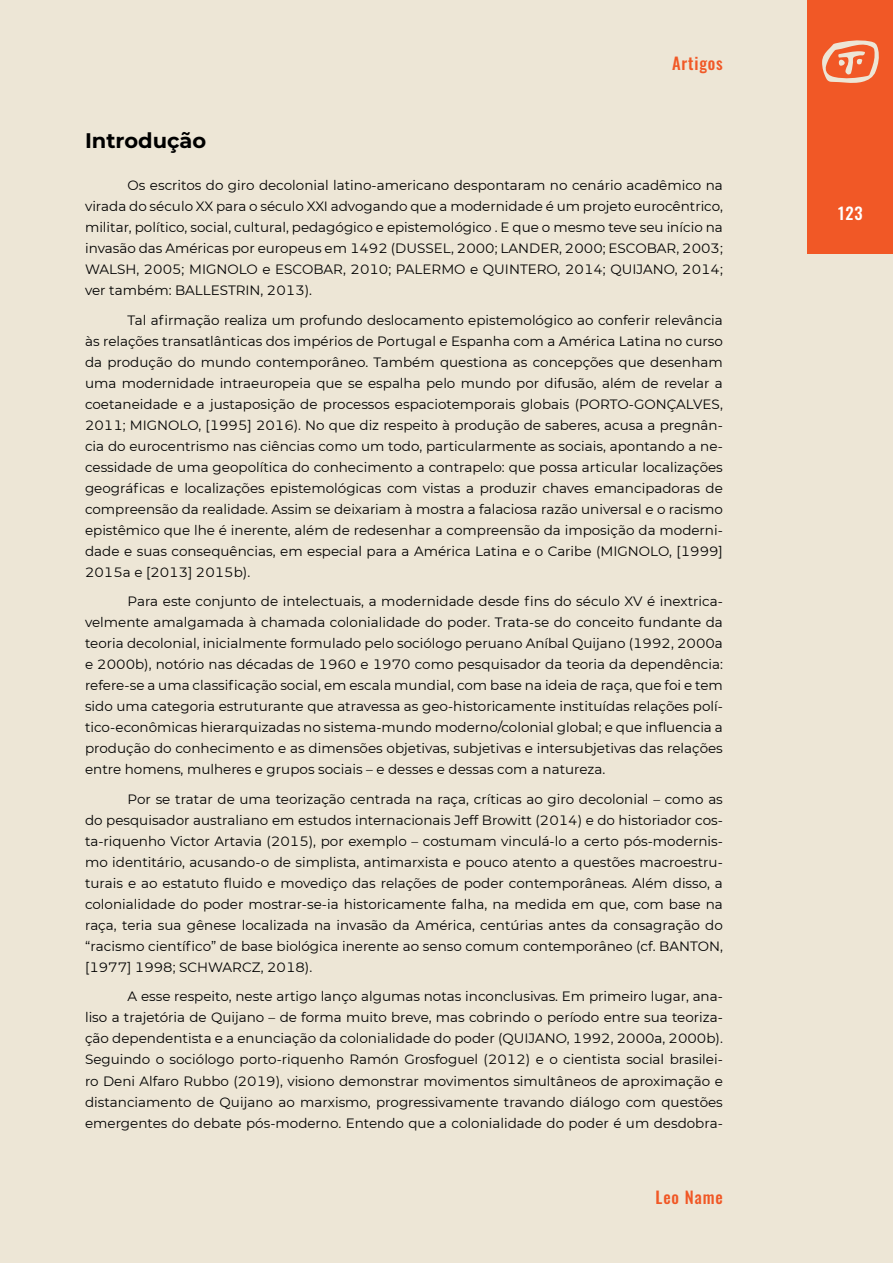
<style>
.page{position:relative;width:893px;height:1263px;background:#ede6d6}
.page>*{position:absolute;margin:0;border:0;box-sizing:border-box;transform-origin:0 0}
.t1{font:700 21px "Montserrat";color:#000}
.t2{font:500 16.5px "Oswald";letter-spacing:.05em;color:#f15826}
.t3{font:500 16.5px "Oswald";color:#fff}
.t4{font:13.5px/21px "Montserrat";color:#000;text-align:justify}
</style>
<div class="page">
<div style="left:808px;top:0;width:85px;height:253px;background:#f15826"></div>
<svg style="left:822px;top:40px;width:57px;height:43px"></svg>
<p class="t2" style="left:672px;top:48px;width:52px">Artigos</p>
<h1 class="t1" style="left:85px;top:125px;width:123px">Introdução</h1>
<p class="t4" style="left:85px;top:174px;width:639px;text-indent:43px">Os escritos do giro decolonial latino-americano despontaram no cenário acadêmico na virada do século XX para o século XXI advogando que a modernidade é um projeto eurocêntrico, militar, político, social, cultural, pedagógico e epistemológico . E que o mesmo teve seu início na invasão das Américas por europeus em 1492 (DUSSEL, 2000; LANDER, 2000; ESCOBAR, 2003; WALSH, 2005; MIGNOLO e ESCOBAR, 2010; PALERMO e QUINTERO, 2014; QUIJANO, 2014; ver também: BALLESTRIN, 2013).</p>
<p class="t4" style="left:85px;top:309px;width:639px;text-indent:43px">Tal afirmação realiza um profundo deslocamento epistemológico ao conferir relevância às relações transatlânticas dos impérios de Portugal e Espanha com a América Latina no curso da produção do mundo contemporâneo. Também questiona as concepções que desenham uma modernidade intraeuropeia que se espalha pelo mundo por difusão, além de revelar a coetaneidade e a justaposição de processos espaciotemporais globais (PORTO-GONÇALVES, 2011; MIGNOLO, [1995] 2016). No que diz respeito à produção de saberes, acusa a pregnân&shy;cia do eurocentrismo nas ciências como um todo, particularmente as sociais, apontando a ne&shy;cessidade de uma geopolítica do conhecimento a contrapelo: que possa articular localizações geográficas e localizações epistemológicas com vistas a produzir chaves emancipadoras de compreensão da realidade. Assim se deixariam à mostra a falaciosa razão universal e o racismo epistêmico que lhe é inerente, além de redesenhar a compreensão da imposição da moderni&shy;dade e suas consequências, em especial para a América Latina e o Caribe (MIGNOLO, [1999] 2015a e [2013] 2015b).</p>
<p class="t4" style="left:85px;top:590px;width:639px;text-indent:43px">Para este conjunto de intelectuais, a modernidade desde fins do século XV é inextrica&shy;velmente amalgamada à chamada colonialidade do poder. Trata-se do conceito fundante da teoria decolonial, inicialmente formulado pelo sociólogo peruano Aníbal Quijano (1992, 2000a e 2000b), notório nas décadas de 1960 e 1970 como pesquisador da teoria da dependência: refere-se a uma classificação social, em escala mundial, com base na ideia de raça, que foi e tem sido uma categoria estruturante que atravessa as geo-historicamente instituídas relações polí&shy;tico-econômicas hierarquizadas no sistema-mundo moderno/colonial global; e que influencia a produção do conhecimento e as dimensões objetivas, subjetivas e intersubjetivas das relações entre homens, mulheres e grupos sociais – e desses e dessas com a natureza.</p>
<p class="t4" style="left:85px;top:788px;width:639px;text-indent:43px">Por se tratar de uma teorização centrada na raça, críticas ao giro decolonial – como as do pesquisador australiano em estudos internacionais Jeff Browitt (2014) e do historiador cos&shy;ta-riquenho Victor Artavia (2015), por exemplo – costumam vinculá-lo a certo pós-modernis&shy;mo identitário, acusando-o de simplista, antimarxista e pouco atento a questões macroestru&shy;turais e ao estatuto fluido e movediço das relações de poder contemporâneas. Além disso, a colonialidade do poder mostrar-se-ia historicamente falha, na medida em que, com base na raça, teria sua gênese localizada na invasão da América, centúrias antes da consagração do “racismo científico” de base biológica inerente ao senso comum contemporâneo (cf. BANTON, [1977] 1998; SCHWARCZ, 2018).</p>
<p class="t4" style="left:85px;top:986px;width:639px;text-indent:43px">A esse respeito, neste artigo lanço algumas notas inconclusivas. Em primeiro lugar, ana&shy;liso a trajetória de Quijano – de forma muito breve, mas cobrindo o período entre sua teoriza&shy;ção dependentista e a enunciação da colonialidade do poder (QUIJANO, 1992, 2000a, 2000b).<br>Seguindo o sociólogo porto-riquenho Ramón Grosfoguel (2012) e o cientista social brasilei&shy;ro Deni Alfaro Rubbo (2019), visiono demonstrar movimentos simultâneos de aproximação e distanciamento de Quijano ao marxismo, progressivamente travando diálogo com questões emergentes do debate pós-moderno. Entendo que a colonialidade do poder é um desdobra-</p>
<p class="t2" style="left:656px;top:1182px;width:69px">Leo Name</p>
<p class="t3" style="left:838px;top:199px;width:26px">123</p>
</div>
